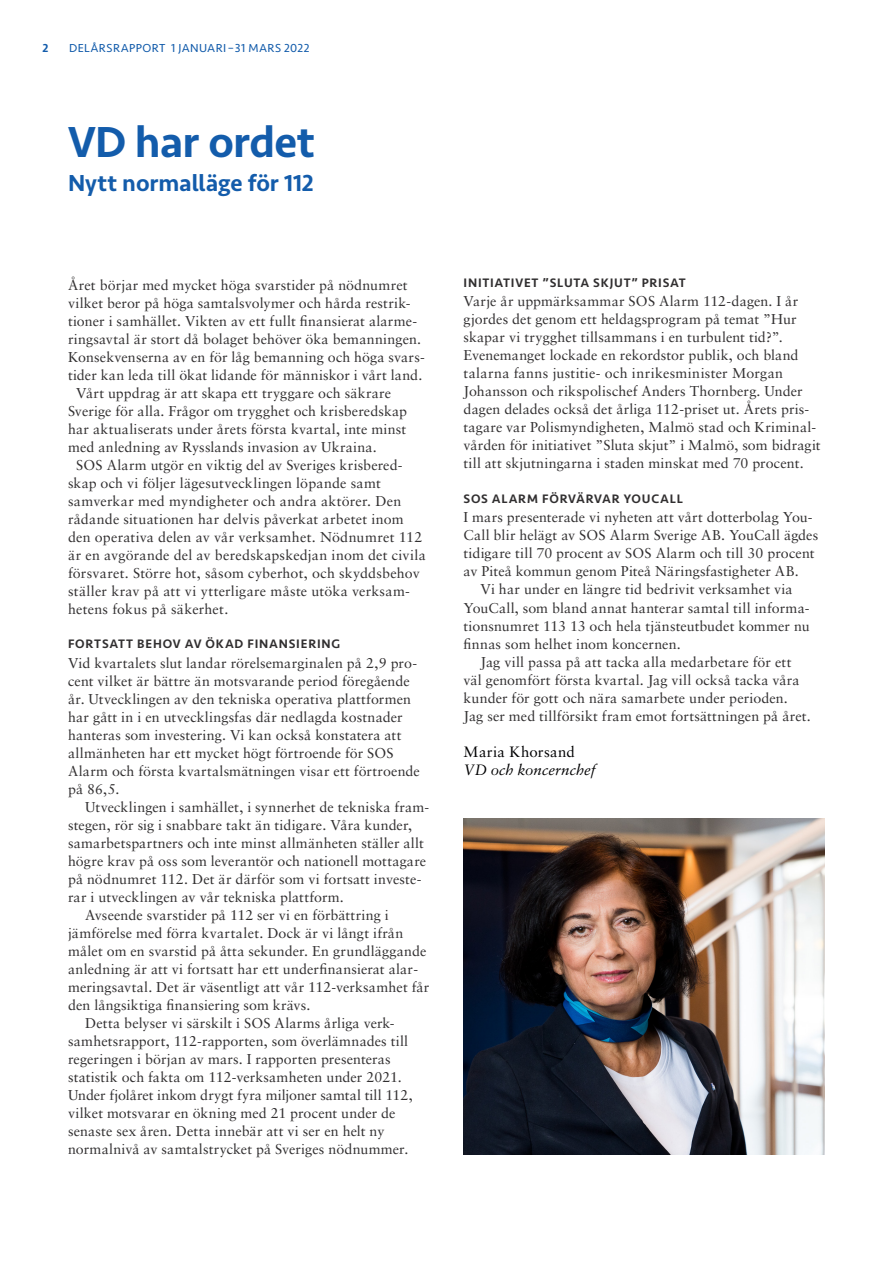
<style>
.page{position:relative;width:893px;height:1263px;background:#fff}
.page>*{position:absolute;margin:0;border:0;box-sizing:border-box;transform-origin:0 0}
.Rubrik_A{font:500 45px "Seravek";letter-spacing:-.015em;color:#135cab}
.Rubrik_A-2{font:500 24px "Seravek";letter-spacing:-.005em;color:#135cab}
.Tabellrubrik_th{font:italic 15px "Sabon LT Std";color:#000002}
.Tabellrubrik_th-2{font:15px "Sabon LT Std";letter-spacing:.02em;color:#000002}
.Bodycopy{font:14.25px/18px "Sabon LT Std";letter-spacing:.01em;color:#312f30}
.Bodycopy_-_indrag{font:14.25px/18px "Sabon LT Std";letter-spacing:.01em;color:#312f30}
.Mellanrubrik{font:500 12.75px "Seravek";letter-spacing:.06em;color:#312f30}
.t1{font:12px "Seravek";letter-spacing:.035em;color:#135cab}
.t2{font:500 12px "Seravek";color:#135cab}
</style>
<div class="page">
<img style="left:464px;top:819px;width:361px;height:335px">
<p class="t2" style="left:43px;top:40px;width:7px">2</p>
<p class="t1" style="left:69px;top:40px;width:242px">DELÅRSRAPPORT 1 JANUARI–31 MARS 2022</p>
<p class="Rubrik_A" style="left:68px;top:114px;width:248px">VD har ordet</p>
<p class="Rubrik_A-2" style="left:68px;top:168px;width:247px">Nytt normalläge för 112</p>
<p class="Bodycopy" style="left:68px;top:276px;width:358px">Året börjar med mycket höga svarstider på nödnumret vilket beror på höga samtalsvolymer och hårda restrik&shy;tioner i samhället. Vikten av ett fullt finansierat alarme&shy;ringsavtal är stort då bolaget behöver öka bemanningen.<br>Konsekvenserna av en för låg bemanning och höga svars&shy;tider kan leda till ökat lidande för människor i vårt land.</p>
<p class="Bodycopy" style="left:68px;top:384px;width:340px;text-indent:8px">Vårt uppdrag är att skapa ett tryggare och säkrare Sverige för alla. Frågor om trygghet och krisberedskap har aktualiserats under årets första kvartal, inte minst med anledning av Rysslands invasion av Ukraina.</p>
<p class="Bodycopy" style="left:68px;top:456px;width:359px;text-indent:8px">SOS Alarm utgör en viktig del av Sveriges krisbered&shy;skap och vi följer lägesutvecklingen löpande samt samverkar med myndigheter och andra aktörer. Den rådande situationen har delvis påverkat arbetet inom den operativa delen av vår verksamhet. Nödnumret 112 är en avgörande del av beredskapskedjan inom det civila försvaret. Större hot, såsom cyberhot, och skyddsbehov ställer krav på att vi ytterligare måste utöka verksam&shy;hetens fokus på säkerhet.</p>
<p class="Mellanrubrik" style="left:68px;top:636px;width:274px">FORTSATT BEHOV AV ÖKAD FINANSIERING</p>
<p class="Bodycopy" style="left:68px;top:654px;width:353px">Vid kvartalets slut landar rörelsemarginalen på 2,9 pro&shy;cent vilket är bättre än motsvarande period föregående år. Utvecklingen av den tekniska operativa plattformen har gått in i en utvecklingsfas där nedlagda kostnader hanteras som investering. Vi kan också konstatera att allmänheten har ett mycket högt förtroende för SOS Alarm och första kvartalsmätningen visar ett förtroende på 86,5.</p>
<p class="Bodycopy_-_indrag" style="left:68px;top:798px;width:363px;text-indent:17px">Utvecklingen i samhället, i synnerhet de tekniska fram&shy;stegen, rör sig i snabbare takt än tidigare. Våra kunder, samarbetspartners och inte minst allmänheten ställer allt högre krav på oss som leverantör och nationell mottagare på nödnumret 112. Det är därför som vi fortsatt investe&shy;rar i utvecklingen av vår tekniska plattform.</p>
<p class="Bodycopy_-_indrag" style="left:68px;top:906px;width:363px;text-indent:17px">Avseende svarstider på 112 ser vi en förbättring i jämförelse med förra kvartalet. Dock är vi långt ifrån målet om en svarstid på åtta sekunder. En grundläggande anledning är att vi fortsatt har ett underfinansierat alar&shy;meringsavtal. Det är väsentligt att vår 112-verksamhet får den långsiktiga finansiering som krävs.</p>
<p class="Bodycopy_-_indrag" style="left:68px;top:1014px;width:346px;text-indent:17px">Detta belyser vi särskilt i SOS Alarms årliga verk&shy;samhetsrapport, 112-rapporten, som överlämnades till regeringen i början av mars. I rapporten presenteras statistik och fakta om 112-verksamheten under 2021.<br>Under fjolåret inkom drygt fyra miljoner samtal till 112, vilket motsvarar en ökning med 21 procent under de senaste sex åren. Detta innebär att vi ser en helt ny normalnivå av samtalstrycket på Sveriges nödnummer.</p>
<p class="Mellanrubrik" style="left:464px;top:275px;width:224px">INITIATIVET ”SLUTA SKJUT” PRISAT</p>
<p class="Bodycopy" style="left:464px;top:292px;width:359px">Varje år uppmärksammar SOS Alarm 112-dagen. I år gjordes det genom ett heldagsprogram på temat ”Hur skapar vi trygghet tillsammans i en turbulent tid?”.<br>Evenemanget lockade en rekordstor publik, och bland talarna fanns justitie- och inrikesminister Morgan Johansson och rikspolischef Anders Thornberg. Under dagen delades också det årliga 112-priset ut. Årets pris&shy;tagare var Polismyndigheten, Malmö stad och Kriminal&shy;vården för initiativet ”Sluta skjut” i Malmö, som bidragit till att skjutningarna i staden minskat med 70 procent.</p>
<p class="Mellanrubrik" style="left:464px;top:491px;width:221px">SOS ALARM FÖRVÄRVAR YOUCALL</p>
<p class="Bodycopy" style="left:464px;top:508px;width:356px">I mars presenterade vi nyheten att vårt dotterbolag You-Call blir helägt av SOS Alarm Sverige AB. YouCall ägdes tidigare till 70 procent av SOS Alarm och till 30 procent av Piteå kommun genom Piteå Näringsfastigheter AB.</p>
<p class="Bodycopy_-_indrag" style="left:464px;top:580px;width:348px;text-indent:17px">Vi har under en längre tid bedrivit verksamhet via YouCall, som bland annat hanterar samtal till informa&shy;tionsnumret 113 13 och hela tjänsteutbudet kommer nu finnas som helhet inom koncernen.</p>
<p class="Bodycopy_-_indrag" style="left:464px;top:652px;width:349px;text-indent:17px">Jag vill passa på att tacka alla medarbetare för ett väl genomfört första kvartal. Jag vill också tacka våra kunder för gott och nära samarbete under perioden.<br>Jag ser med tillförsikt fram emot fortsättningen på året.</p>
<p class="Tabellrubrik_th-2" style="left:464px;top:742px;width:113px">Maria Khorsand</p>
<p class="Tabellrubrik_th" style="left:464px;top:761px;width:134px">VD och koncernchef</p>
</div>
